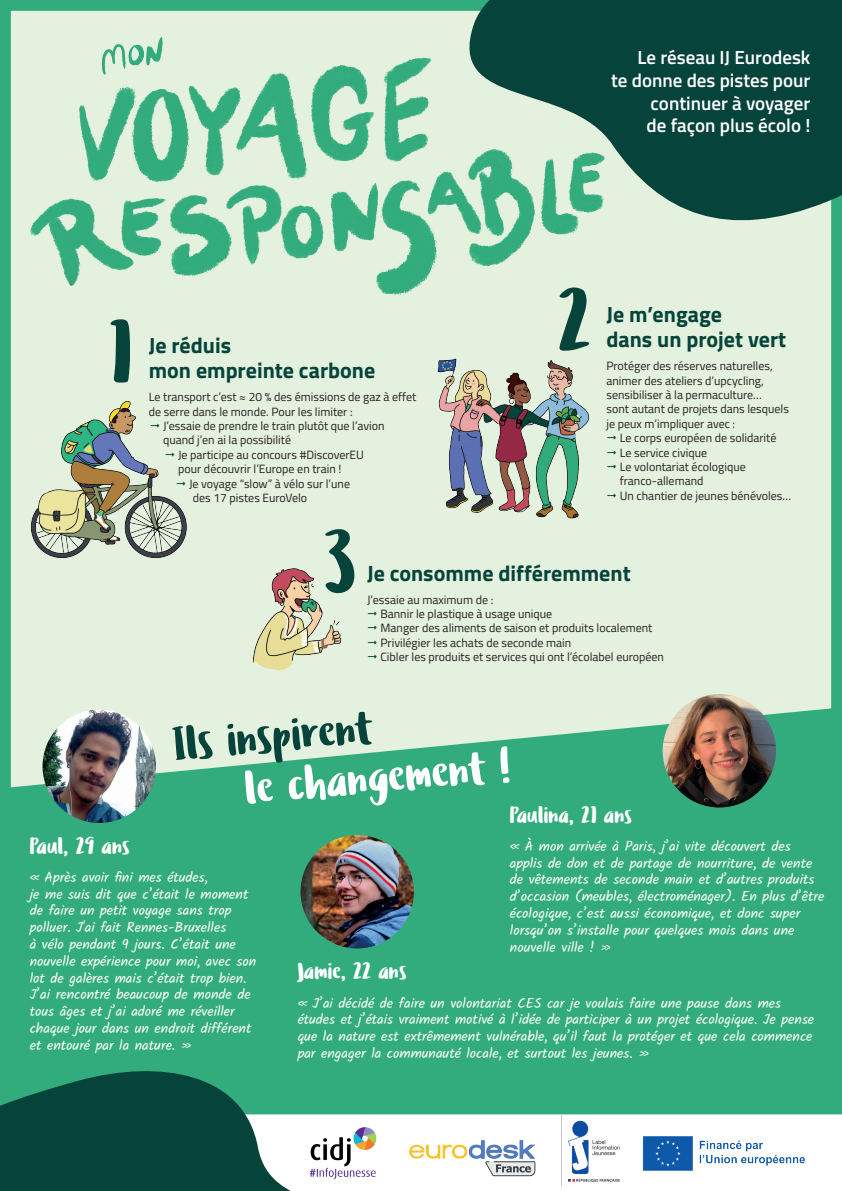
<style>
.page{position:relative;width:842px;height:1191px;background:#fff}
.page>*{position:absolute;margin:0;border:0;box-sizing:border-box;transform-origin:0 0}
.t1{font:90px "Ludicrous Stencil";color:#06443b}
.t2{font:48px "Ludicrous Stencil";color:#fff}
.t3{font:48px "Ludicrous Stencil";color:#06443b}
.t4{font:24px "Ludicrous Stencil";color:#fff}
.t5{font:700 22px/25px "Titillium Web";color:#06443b}
.t6{font:600 19px/22.8px "Titillium Web";color:#fff;text-align:right}
.t7{font:14px/16.8px "Kalam";color:#fff}
.t8{font:12px/14.4px "Titillium Web";color:#231f20}
</style>
<div class="page">
<div style="left:0;top:0;width:842px;height:707px;background:#e4f1de"></div>
<svg style="left:445px;top:0;width:397px;height:242px;fill:#06443b"></svg>
<svg style="left:0;top:707px;width:842px;height:407px;fill:#32ac7c"></svg>
<img style="left:300px;top:835px;width:114px;height:113px;border-radius:57px">
<img style="left:663px;top:694px;width:113px;height:113px;border-radius:57px">
<img style="left:43px;top:709px;width:113px;height:114px;border-radius:57px">
<img style="left:409px;top:1140px;width:127px;height:37px">
<img style="left:643px;top:1136px;width:162px;height:35px">
<img style="left:568px;top:1120px;width:52px;height:63px">
<img style="left:360px;top:1127px;width:17px;height:50px">
<img style="left:14px;top:24px;width:624px;height:288px">
<img style="left:19px;top:381px;width:195px;height:180px">
<img style="left:411px;top:328px;width:200px;height:205px">
<img style="left:237px;top:564px;width:127px;height:122px">
<svg style="left:0;top:1059px;width:360px;height:132px;fill:#06443b"></svg>
<svg style="left:151px;top:423px;width:8px;height:5px"></svg>
<svg style="left:166px;top:452px;width:8px;height:4px"></svg>
<svg style="left:177px;top:481px;width:8px;height:4px"></svg>
<svg style="left:368px;top:611px;width:9px;height:5px"></svg>
<svg style="left:368px;top:626px;width:9px;height:4px"></svg>
<svg style="left:368px;top:640px;width:9px;height:4px"></svg>
<svg style="left:368px;top:654px;width:9px;height:5px"></svg>
<svg style="left:607px;top:435px;width:9px;height:5px"></svg>
<svg style="left:607px;top:450px;width:9px;height:4px"></svg>
<svg style="left:607px;top:464px;width:9px;height:5px"></svg>
<svg style="left:607px;top:493px;width:9px;height:5px"></svg>
<h3 class="t6" style="left:611px;top:45px;width:201px">Le réseau IJ Eurodesk<br>te donne des pistes pour continuer à voyager<br>de façon plus écolo !</h3>
<h1 class="t1" style="left:109px;top:289px;width:26px">1</h1>
<h3 class="t5" style="left:149px;top:332px;width:228px">Je réduis<br>mon empreinte carbone</h3>
<p class="t8" style="left:149px;top:389px;width:269px">Le transport c’est ≈ 20 % des émissions de gaz à effet</p>
<p class="t8" style="left:149px;top:403px;width:205px">de serre dans le monde. Pour les limiter :</p>
<p class="t8" style="left:163px;top:418px;width:223px">J’essaie de prendre le train plutôt que l’avion</p>
<p class="t8" style="left:163px;top:432px;width:129px">quand j’en ai la possibilité</p>
<p class="t8" style="left:178px;top:447px;width:187px">Je participe au concours #DiscoverEU</p>
<p class="t8" style="left:178px;top:461px;width:165px">pour découvrir l’Europe en train !</p>
<p class="t8" style="left:189px;top:475px;width:162px">Je voyage “slow” à vélo sur l’une</p>
<p class="t8" style="left:193px;top:490px;width:116px">des 17 pistes EuroVelo</p>
<h1 class="t1" style="left:557px;top:257px;width:36px">2</h1>
<h3 class="t5" style="left:606px;top:301px;width:181px">Je m’engage<br>dans un projet vert</h3>
<p class="t8" style="left:606px;top:358px;width:184px">Protéger des réserves naturelles, animer des ateliers d’upcycling, sensibiliser à la permaculture…<br>sont autant de projets dans lesquels je peux m’impliquer avec :</p>
<p class="t8" style="left:620px;top:430px;width:173px">Le corps européen de solidarité<br>Le service civique<br>Le volontariat écologique franco-allemand<br>Un chantier de jeunes bénévoles…</p>
<h1 class="t1" style="left:323px;top:499px;width:35px">3</h1>
<h3 class="t5" style="left:367px;top:559px;width:265px">Je consomme différemment</h3>
<p class="t8" style="left:380px;top:591px;width:285px;text-indent:-13px">J’essaie au maximum de :<br>Bannir le plastique à usage unique<br>Manger des aliments de saison et produits localement Privilégier les achats de seconde main<br>Cibler les produits et services qui ont l’écolabel européen</p>
<h2 class="t3" style="left:170px;top:711px;width:202px;rotate:-5deg">Ils inspirent</h2>
<h2 class="t2" style="left:242px;top:755px;width:268px;rotate:-5deg">le changement !</h2>
<h3 class="t4" style="left:510px;top:797px;width:124px">Paulina, 21 ans</h3>
<p class="t7" style="left:510px;top:838px;width:316px">« À mon arrivée à Paris, j’ai vite découvert des applis de don et de partage de nourriture, de vente de vêtements de seconde main et d’autres produits d’occasion (meubles, électroménager). En plus d’être écologique, c’est aussi économique, et donc super lorsqu’on s’installe pour quelques mois dans une nouvelle ville ! »</p>
<h3 class="t4" style="left:30px;top:828px;width:102px">Paul, 29 ans</h3>
<p class="t7" style="left:30px;top:869px;width:228px">« Après avoir fini mes études,<br>je me suis dit que c’était le moment de faire un petit voyage sans trop polluer. J'ai fait Rennes-Bruxelles<br>à vélo pendant 9 jours. C’était une nouvelle expérience pour moi, avec son lot de galères mais c’était trop bien.<br>J’ai rencontré beaucoup de monde de tous âges et j’ai adoré me réveiller chaque jour dans un endroit différent et entouré par la nature. »</p>
<h3 class="t4" style="left:298px;top:954px;width:111px">Jamie, 22 ans</h3>
<p class="t7" style="left:298px;top:995px;width:518px">« J’ai décidé de faire un volontariat CES car je voulais faire une pause dans mes études et j’étais vraiment motivé à l’idée de participer à un projet écologique. Je pense que la nature est extrêmement vulnérable, qu’il faut la protéger et que cela commence par engager la communauté locale, et surtout les jeunes. »</p>
</div>
